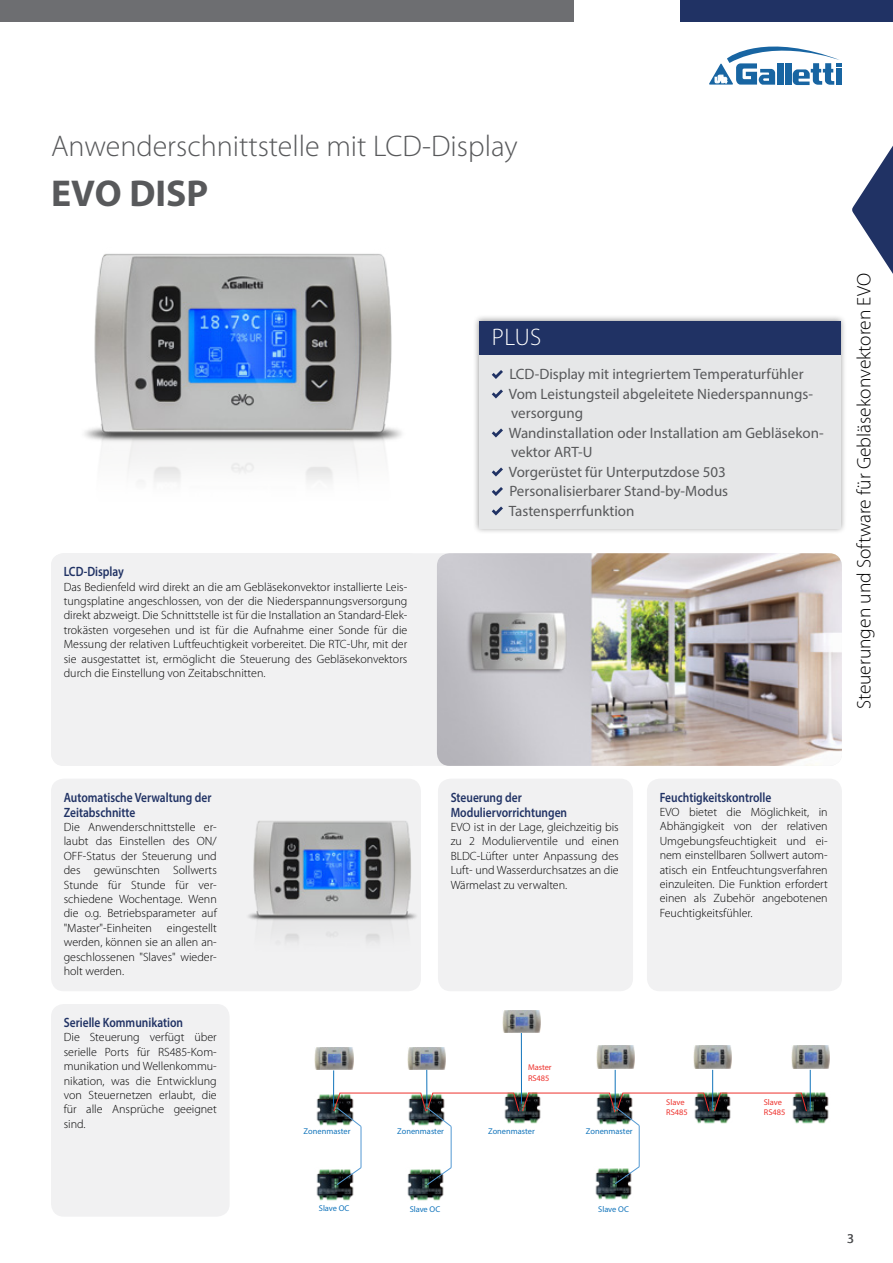
<style>
.page{position:relative;width:893px;height:1263px;background:#fff}
.page>*{position:absolute;margin:0;border:0;box-sizing:border-box;transform-origin:0 0}
.t1{font:700 37.5px "Myriad Pro";color:#58595b}
.t2{font:300 30px "Myriad Pro";color:#58595b}
.t3{font:300 24px "Myriad Pro";color:#fff}
.t4{font:300 19.5px "Myriad Pro";color:#000}
.t5{font:15px/19.5px "Myriad Pro";color:#58595b}
.t6{font:600 13.5px/15px "Myriad Pro";color:#203264;scale:.85 1}
.t7{font:13.5px "Myriad Pro";color:#58595b}
.t8{font:300 12px/14.4px "Myriad Pro";color:#000;text-align:justify}
.t9{font:8.4px "Myriad Pro";color:#1174bb}
.t10{font:8.4px/10.1px "Myriad Pro";letter-spacing:-.005em;color:#ee322d}
</style>
<div class="page">
<img style="left:595px;top:1092px;width:40px;height:1px">
<img style="left:502px;top:1092px;width:41px;height:1px">
<hr style="left:521px;top:1033px;width:1px;height:71px;background:#1174bb">
<img style="left:502px;top:1010px;width:38px;height:23px">
<hr style="left:361px;top:1126px;width:1px;height:42px;background:#5399d3">
<img style="left:407px;top:1092px;width:40px;height:1px">
<img style="left:316px;top:1092px;width:39px;height:34px">
<img style="left:692px;top:1091px;width:41px;height:2px">
<img style="left:316px;top:1169px;width:38px;height:32px">
<svg style="left:336px;top:1167px;width:25px;height:18px"></svg>
<hr style="left:451px;top:1126px;width:1px;height:42px;background:#5399d3">
<img style="left:407px;top:1169px;width:37px;height:32px">
<svg style="left:427px;top:1167px;width:25px;height:18px"></svg>
<hr style="left:639px;top:1125px;width:1px;height:42px;background:#5399d3">
<img style="left:595px;top:1168px;width:37px;height:32px">
<svg style="left:615px;top:1166px;width:25px;height:18px"></svg>
<img style="left:408px;top:1047px;width:38px;height:23px">
<hr style="left:333px;top:1070px;width:1px;height:36px;background:#1174bb">
<img style="left:315px;top:1047px;width:38px;height:23px">
<img style="left:596px;top:1046px;width:38px;height:22px">
<hr style="left:426px;top:1070px;width:1px;height:35px;background:#1174bb">
<hr style="left:615px;top:1070px;width:1px;height:39px;background:#1174bb">
<img style="left:694px;top:1046px;width:38px;height:22px">
<hr style="left:712px;top:1070px;width:1px;height:39px;background:#1174bb">
<img style="left:790px;top:1091px;width:39px;height:33px">
<svg style="left:333px;top:1093px;width:474px;height:34px"></svg>
<img style="left:791px;top:1046px;width:38px;height:22px">
<hr style="left:810px;top:1070px;width:1px;height:39px;background:#1174bb">
<svg style="left:709px;top:46px;width:133px;height:39px"></svg>
<svg style="left:852px;top:146px;width:41px;height:128px"></svg>
<div style="left:0;top:0;width:574px;height:21px;background:#6d6e71"></div>
<div style="left:680px;top:0;width:213px;height:21px;background:#203264"></div>
<img style="left:84px;top:253px;width:318px;height:229px">
<div style="left:51px;top:553px;width:791px;height:213px;background:#f1f1f2;border-radius:13px"></div>
<img style="left:437px;top:553px;width:405px;height:213px">
<div style="left:51px;top:779px;width:370px;height:212px;background:#f1f1f2;border-radius:13px"></div>
<img style="left:248px;top:820px;width:169px;height:122px">
<div style="left:438px;top:779px;width:195px;height:212px;background:#f1f1f2;border-radius:13px"></div>
<div style="left:647px;top:779px;width:195px;height:212px;background:#f1f1f2;border-radius:13px"></div>
<div style="left:51px;top:1004px;width:179px;height:212px;background:#f1f1f2;border-radius:13px"></div>
<div style="left:473px;top:314px;width:374px;height:221px;background:#000;opacity:.4"></div>
<div style="left:479px;top:321px;width:361px;height:34px;background:#203264"></div>
<div style="left:479px;top:355px;width:361px;height:173px;background:#e6e7e8"></div>
<svg style="left:492px;top:370px;width:11px;height:9px"></svg>
<svg style="left:492px;top:389px;width:11px;height:9px"></svg>
<svg style="left:492px;top:428px;width:11px;height:9px"></svg>
<svg style="left:492px;top:467px;width:11px;height:9px"></svg>
<svg style="left:492px;top:487px;width:11px;height:9px"></svg>
<svg style="left:492px;top:506px;width:11px;height:9px"></svg>
<h2 class="t2" style="left:51px;top:130px;width:468px">Anwenderschnittstelle mit LCD-Display</h2>
<h1 class="t1" style="left:51px;top:169px;width:99px">EVO DISP</h1>
<p class="t6" style="left:64px;top:564px;width:72px">LCD-Display</p>
<p class="t8" style="left:64px;top:579px;width:345px">Das Bedienfeld wird direkt an die am Gebläsekonvektor installierte Leis&shy;tungsplatine angeschlossen, von der die Niederspannungsversorgung direkt abzweigt. Die Schnittstelle ist für die Installation an Standard-Elek&shy;trokästen vorgesehen und ist für die Aufnahme einer Sonde für die Messung der relativen Luftfeuchtigkeit vorbereitet. Die RTC-Uhr, mit der sie ausgestattet ist, ermöglicht die Steuerung des Gebläsekonvektors durch die Einstellung von Zeitabschnitten.</p>
<h3 class="t3" style="left:492px;top:324px;width:25px">Plus</h3>
<p class="t5" style="left:509px;top:364px;width:316px">LCD-Display mit integriertem Temperaturfühler Vom Leistungsteil abgeleitete Niederspannungs&shy;versorgung<br>Wandinstallation oder Installation am Gebläsekon&shy;vektor ART-U<br>Vorgerüstet für Unterputzdose 503<br>Personalisierbarer Stand-by-Modus Tastensperrfunktion</p>
<h3 class="t4" style="left:853px;top:709px;width:438px;rotate:-90deg">Steuerungen und Software für Gebläsekonvektoren EVO</h3>
<p class="t6" style="left:64px;top:789px;width:175px">Automatische Verwaltung der<br>Zeitabschnitte</p>
<p class="t8" style="left:64px;top:820px;width:155px">Die Anwenderschnittstelle er&shy;laubt das Einstellen des ON/ OFF-Status der Steuerung und des gewünschten Sollwerts Stunde für Stunde für ver&shy;schiedene Wochentage. Wenn die o.g. Betriebsparameter auf "Master"-Einheiten eingestellt werden, können sie an allen an&shy;geschlossenen "Slaves" wieder&shy;holt werden.</p>
<p class="t6" style="left:64px;top:1014px;width:142px">Serielle Kommunikation</p>
<p class="t8" style="left:64px;top:1030px;width:155px">Die Steuerung verfügt über serielle Ports für RS485-Kom&shy;munikation und Wellenkommu&shy;nikation, was die Entwicklung von Steuernetzen erlaubt, die für alle Ansprüche geeignet sind.</p>
<p class="t6" style="left:451px;top:789px;width:139px">Steuerung der<br>Moduliervorrichtungen</p>
<p class="t8" style="left:451px;top:820px;width:170px">EVO ist in der Lage, gleichzeitig bis zu 2 Modulierventile und einen BLDC-Lüfter unter Anpassung des Luft- und Wasserdurchsatzes an die Wärmelast zu verwalten.</p>
<p class="t6" style="left:660px;top:789px;width:133px">Feuchtigkeitskontrolle</p>
<p class="t8" style="left:660px;top:805px;width:170px">EVO bietet die Möglichkeit, in Abhängigkeit von der relativen Umgebungsfeuchtigkeit und ei&shy;nem einstellbaren Sollwert autom&shy;atisch ein Entfeuchtungsverfahren einzuleiten. Die Funktion erfordert einen als Zubehör angebotenen Feuchtigkeitsfühler.</p>
<p class="t10" style="left:528px;top:1062px;width:25px">Master<br>RS485</p>
<p class="t9" style="left:304px;top:1125px;width:48px">Zonenmaster</p>
<p class="t9" style="left:397px;top:1125px;width:48px">Zonenmaster</p>
<p class="t9" style="left:488px;top:1125px;width:48px">Zonenmaster</p>
<p class="t9" style="left:586px;top:1125px;width:48px">Zonenmaster</p>
<p class="t9" style="left:319px;top:1203px;width:32px">Slave OC</p>
<p class="t9" style="left:410px;top:1203px;width:32px">Slave OC</p>
<p class="t9" style="left:598px;top:1203px;width:32px">Slave OC</p>
<p class="t10" style="left:666px;top:1097px;width:23px">Slave<br>RS485</p>
<p class="t10" style="left:764px;top:1097px;width:23px">Slave<br>RS485</p>
<p class="t7" style="left:847px;top:1230px;width:8px">3</p>
</div>
